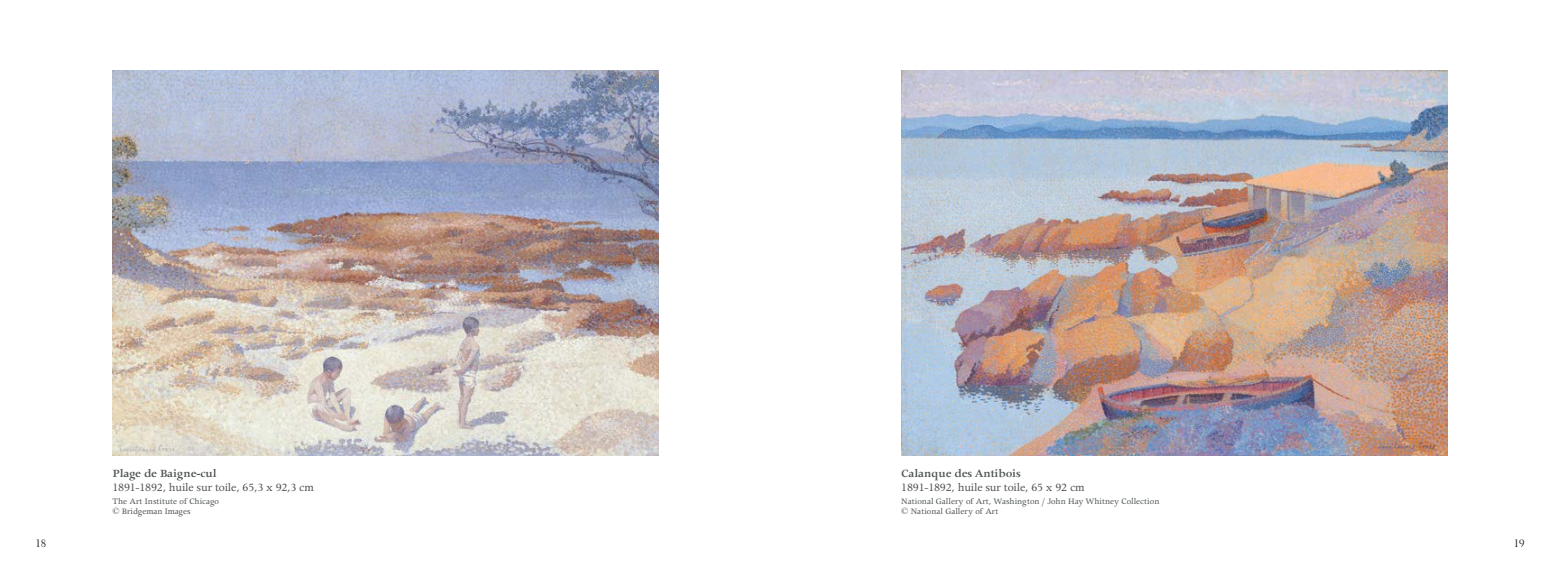
<style>
.page{position:relative;width:1560px;height:585px;background:#fff}
.page>*{position:absolute;margin:0;border:0;box-sizing:border-box;transform-origin:0 0}
.t1{font:12.5px "Apollo";letter-spacing:-.015em;color:#4f5455}
.t2{font:600 12.5px "Apollo";letter-spacing:-.015em;color:#4f5455}
.t3{font:10.62px "Electra LH";color:#000}
.t4{font:9.38px/10px "Apollo";color:#4f5455}
</style>
<div class="page">
<img style="left:901px;top:71px;width:545px;height:384px">
<img style="left:112px;top:71px;width:546px;height:384px">
<h1 class="t2" style="left:112px;top:466px;width:106px">Plage de Baigne-cul</h1>
<h1 class="t1" style="left:112px;top:480px;width:203px">1891-1892, huile sur toile, 65,3 x 92,3 cm</h1>
<p class="t4" style="left:112px;top:496px;width:108px">The Art Institute of Chicago © Bridgeman Images</p>
<h1 class="t2" style="left:901px;top:466px;width:121px">Calanque des Antibois</h1>
<h1 class="t1" style="left:901px;top:480px;width:185px">1891-1892, huile sur toile, 65 x 92 cm</h1>
<p class="t4" style="left:901px;top:496px;width:259px">National Gallery of Art, Washington / John Hay Whitney Collection © National Gallery of Art</p>
<p class="t3" style="left:35px;top:537px;width:12px">18</p>
<p class="t3" style="left:1513px;top:537px;width:12px">19</p>
</div>
